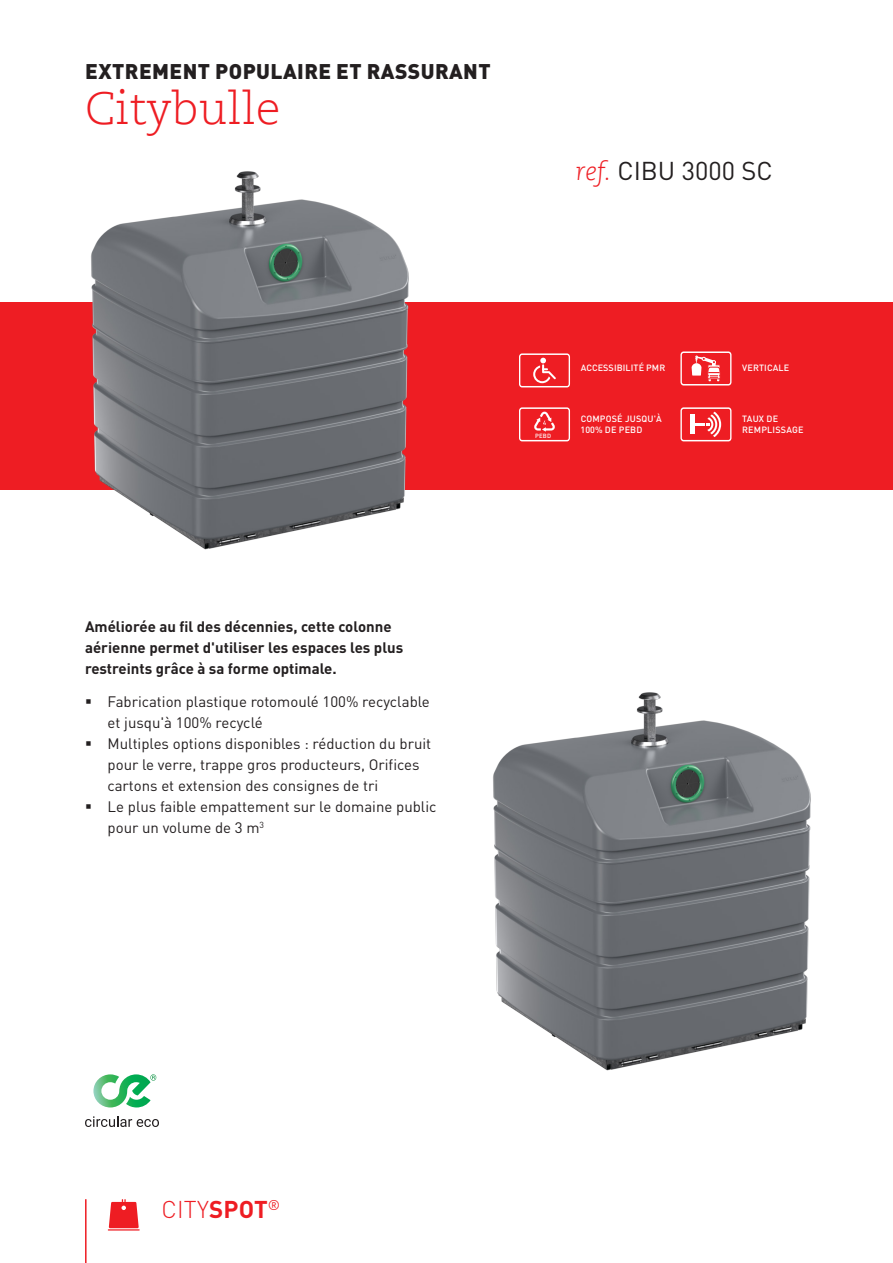
<style>
.page{position:relative;width:893px;height:1263px;background:#fff}
.page>*{position:absolute;margin:0;border:0;box-sizing:border-box;transform-origin:0 0}
.Head{font:300 45px "Caecilia LT Pro 45";color:#ee1d23}
.t1{font:25.5px "DIN Pro";color:#231f20}
.t2{font:300 24px "DIN Pro";color:#ee1d23}
.Sub_Head{font:900 21px "DIN Pro";letter-spacing:.02em;color:#231f20}
.t3{font:15px/21px "DIN Pro";color:#231f20}
.Fließ{font:700 15px/21px "DIN Pro";color:#231f20}
._6pt{font:500 9px/10.8px "DIN Pro";letter-spacing:.02em;color:#fff}
._6pt-2{font:500 6px "DIN Pro";color:#fff}
.s1{font-family:"Caecilia LT Pro 46";font-weight:300;font-style:italic;color:#ee1d23}
.s2{font-weight:700}
</style>
<div class="page">
<hr style="left:85px;top:1199px;width:2px;height:64px;background:#ee1d23">
<hr style="left:108px;top:1229px;width:32px;height:1px;background:#ee1d23">
<svg style="left:109px;top:1199px;width:30px;height:29px"></svg>
<div style="left:0;top:303px;width:893px;height:187px;background:#ee1d23"></div>
<img style="left:493px;top:692px;width:318px;height:379px">
<img style="left:85px;top:171px;width:327px;height:379px">
<svg style="left:519px;top:353px;width:51px;height:34px"></svg>
<svg style="left:680px;top:407px;width:51px;height:34px"></svg>
<hr style="left:691px;top:415px;width:4px;height:19px;background:#fff">
<svg style="left:680px;top:351px;width:51px;height:34px"></svg>
<svg style="left:519px;top:407px;width:51px;height:34px"></svg>
<svg style="left:93px;top:1074px;width:63px;height:33px"></svg>
<svg style="left:85px;top:1116px;width:74px;height:11px"></svg>
<p class="Sub_Head" style="left:85px;top:53px;width:407px">EXTREMENT POPULAIRE ET RASSURANT</p>
<p class="Head" style="left:85px;top:79px;width:197px">Citybulle</p>
<p class="t1" style="left:575px;top:151px;width:199px"><span class="s1">ref.</span> CIBU 3000 SC</p>
<p class="_6pt-2" style="left:535px;top:431px;width:17px">PEBD</p>
<p class="_6pt" style="left:581px;top:362px;width:86px">ACCESSIBILITÉ PMR</p>
<p class="_6pt" style="left:581px;top:412px;width:83px">COMPOSÉ JUSQU'À<br>100% DE PEBD</p>
<p class="_6pt" style="left:742px;top:362px;width:49px">VERTICALE</p>
<p class="_6pt" style="left:742px;top:412px;width:63px">TAUX DE<br>REMPLISSAGE</p>
<p class="Fließ" style="left:85px;top:616px;width:320px">Améliorée au fil des décennies, cette colonne aérienne permet d'utiliser les espaces les plus restreints grâce à sa forme optimale.</p>
<p class="t3" style="left:108px;top:690px;width:324px">Fabrication plastique rotomoulé 100% recyclable et jusqu'à 100% recyclé</p>
<p class="t3" style="left:108px;top:732px;width:325px">Multiples options disponibles : réduction du bruit pour le verre, trappe gros producteurs, Orifices cartons et extension des consignes de tri</p>
<p class="t3" style="left:108px;top:795px;width:331px">Le plus faible empattement sur le domaine public pour un volume de 3 m<sup>3</sup></p>
<h3 class="t2" style="left:161px;top:1192px;width:120px">CITY<span class="s2">SPOT</span><sup>®</sup></h3>
</div>
